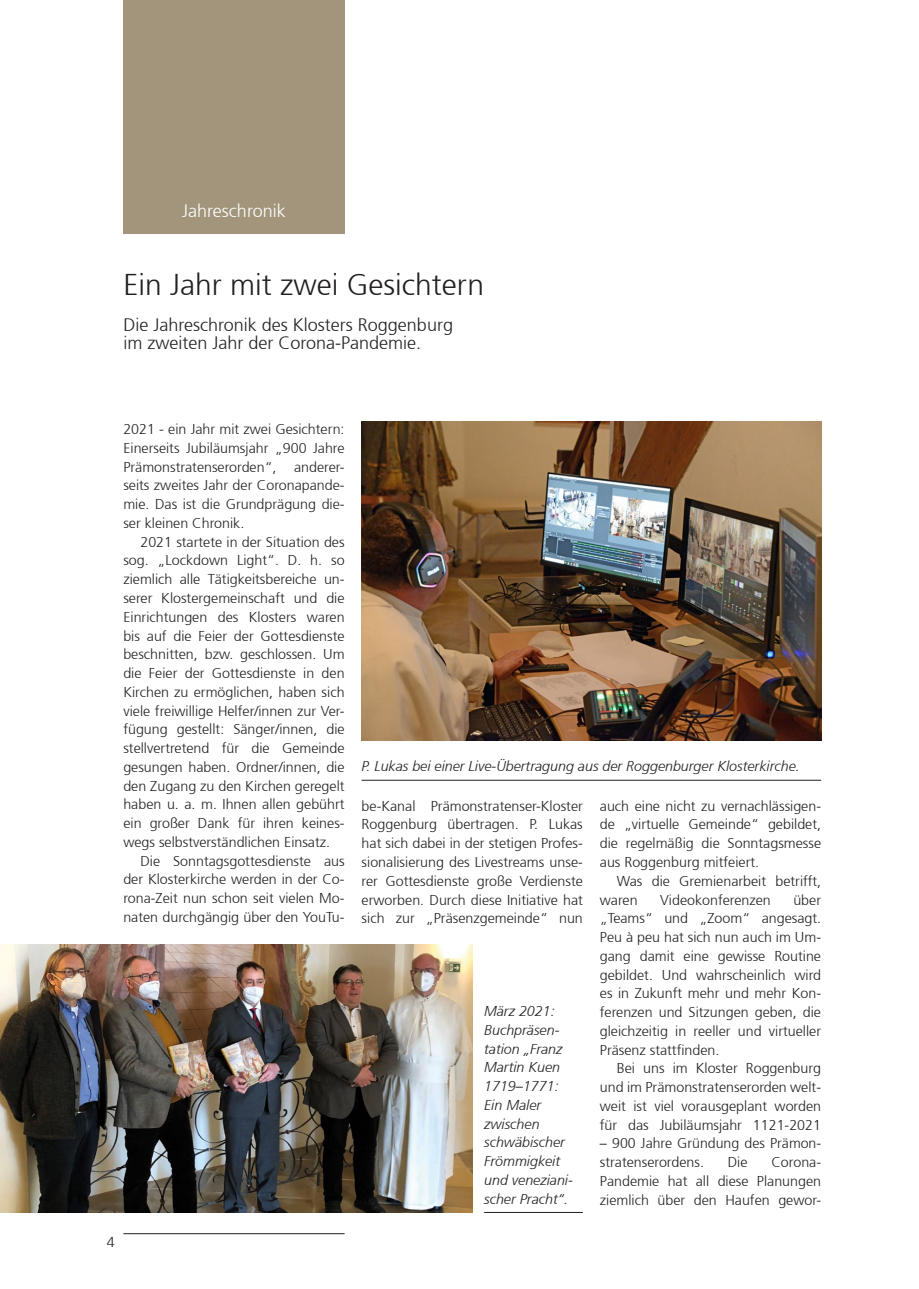
<style>
.page{position:relative;width:919px;height:1289px;background:#fff}
.page>*{position:absolute;margin:0;border:0;box-sizing:border-box;transform-origin:0 0}
.t1{font:300 30px "Frutiger";color:#231f20}
.t2{font:300 18px/18px "Frutiger";color:#231f20}
.t3{font:300 18px "Frutiger";color:#fff}
.t4{font:300 14.25px/18.8px "Frutiger";color:#231f20;text-align:justify}
.t5{font:italic 300 14.25px/18.8px "Frutiger";color:#231f20}
</style>
<div class="page">
<hr style="left:123px;top:1233px;width:221px;height:1px;background:#231f20">
<div style="left:123px;top:0;width:221px;height:234px;background:#a2957c"></div>
<img style="left:361px;top:421px;width:460px;height:319px">
<img style="left:0;top:944px;width:472px;height:268px">
<hr style="left:484px;top:1211px;width:99px;height:1px;background:#231f20">
<hr style="left:361px;top:779px;width:460px;height:1px;background:#231f20">
<p class="t3" style="left:182px;top:200px;width:105px">Jahreschronik</p>
<h1 class="t1" style="left:123px;top:268px;width:362px">Ein Jahr mit zwei Gesichtern</h1>
<p class="t2" style="left:123px;top:316px;width:331px">Die Jahreschronik des Klosters Roggenburg im zweiten Jahr der Corona-Pandemie.</p>
<p class="t4" style="left:123px;top:420px;width:223px">2021 - ein Jahr mit zwei Gesichtern:<br>Einerseits Jubiläumsjahr „900 Jahre Prämonstratenserorden“, anderer&shy;seits zweites Jahr der Coronapande&shy;mie. Das ist die Grundprägung die&shy;ser kleinen Chronik.</p>
<p class="t4" style="left:123px;top:532px;width:223px;text-indent:17px">2021 startete in der Situation des sog. „Lockdown Light“. D. h. so ziemlich alle Tätigkeitsbereiche un&shy;serer Klostergemeinschaft und die Einrichtungen des Klosters waren bis auf die Feier der Gottesdienste beschnitten, bzw. geschlossen. Um die Feier der Gottesdienste in den Kirchen zu ermöglichen, haben sich viele freiwillige Helfer/innen zur Ver&shy;fügung gestellt: Sänger/innen, die stellvertretend für die Gemeinde gesungen haben. Ordner/innen, die den Zugang zu den Kirchen geregelt haben u. a. m. Ihnen allen gebührt ein großer Dank für ihren keines&shy;wegs selbstverständlichen Einsatz.</p>
<p class="t4" style="left:123px;top:851px;width:223px;text-indent:17px">Die Sonntagsgottesdienste aus der Klosterkirche werden in der Co&shy;rona-Zeit nun schon seit vielen Mo&shy;naten durchgängig über den YouTu-</p>
<p class="t4" style="left:107px;top:1232px;width:9px">4</p>
<p class="t5" style="left:361px;top:757px;width:439px">P. Lukas bei einer Live-Übertragung aus der Roggenburger Klosterkirche.</p>
<p class="t4" style="left:361px;top:796px;width:223px">be-Kanal Prämonstratenser-Kloster Roggenburg übertragen. P. Lukas hat sich dabei in der stetigen Profes&shy;sionalisierung des Livestreams unse&shy;rer Gottesdienste große Verdienste erworben. Durch diese Initiative hat sich zur „Präsenzgemeinde“ nun</p>
<p class="t4" style="left:600px;top:796px;width:223px">auch eine nicht zu vernachlässigen&shy;de „virtuelle Gemeinde“ gebildet, die regelmäßig die Sonntagsmesse aus Roggenburg mitfeiert.</p>
<p class="t4" style="left:600px;top:871px;width:223px;text-indent:17px">Was die Gremienarbeit betrifft, waren</p>
<p class="t4" style="left:660px;top:890px;width:112px">Videokonferenzen</p>
<p class="t4" style="left:600px;top:890px;width:223px;text-indent:193px">über „Teams“ und „Zoom“ angesagt.<br>Peu à peu hat sich nun auch im Um&shy;gang damit eine gewisse Routine gebildet. Und wahrscheinlich wird es in Zukunft mehr und mehr Kon&shy;ferenzen und Sitzungen geben, die gleichzeitig in reeller und virtueller Präsenz stattfinden.</p>
<p class="t4" style="left:600px;top:1059px;width:223px;text-indent:17px">Bei uns im Kloster Roggenburg und im Prämonstratenserorden welt&shy;weit ist viel vorausgeplant worden für das Jubiläumsjahr 1121-2021</p>
<p class="t4" style="left:600px;top:1134px;width:223px">– 900 Jahre Gründung des Prämon&shy;stratenserordens.</p>
<p class="t5" style="left:484px;top:1001px;width:90px">März 2021:<br>Buchpräsen&shy;tation „Franz<br>Martin Kuen<br>1719–1771:<br>Ein Maler zwischen schwäbischer<br>Frömmigkeit und veneziani&shy;scher Pracht“.</p>
<p class="t4" style="left:727px;top:1152px;width:21px">Die</p>
<p class="t4" style="left:600px;top:1152px;width:223px;text-indent:171px">Corona-Pandemie hat all diese Planungen ziemlich über den Haufen gewor-</p>
</div>
